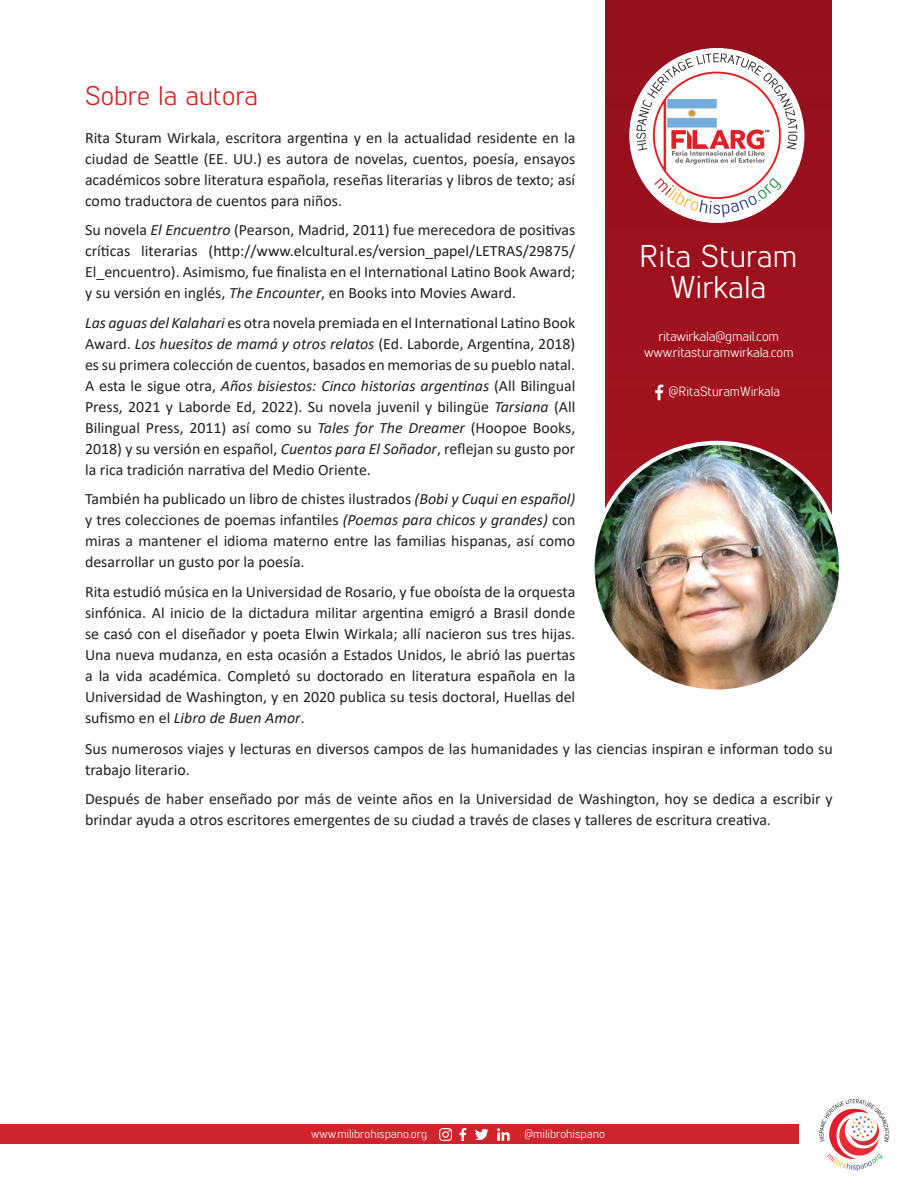
<style>
.page{position:relative;width:918px;height:1188px;background:#fff}
.page>*{position:absolute;margin:0;border:0;box-sizing:border-box;transform-origin:0 0}
.t1{font:31.5px/31.5px "Lintel";color:#fff;text-align:center}
.t2{font:27px "Lintel";color:#d1232a}
.t3{font:15.75px/21px "Calibri";color:#231f20;text-align:justify}
.t4{font:13.5px "Lintel";letter-spacing:-.01em;color:#fff}
.t5{font:12px "Lintel";color:#fff}
.s1{font-style:italic}
</style>
<div class="page">
<div style="left:0;top:1124px;width:798px;height:20px;background:#d1232a"></div>
<img style="left:818px;top:1098px;width:73px;height:73px;border-radius:37px">
<svg style="left:439px;top:1128px;width:13px;height:13px"></svg>
<svg style="left:475px;top:1129px;width:14px;height:11px"></svg>
<svg style="left:459px;top:1128px;width:7px;height:13px"></svg>
<svg style="left:497px;top:1128px;width:13px;height:13px"></svg>
<div style="left:605px;top:0;width:227px;height:585px;background:#9e111d"></div>
<img style="left:629px;top:48px;width:175px;height:175px;border-radius:88px">
<img style="left:593px;top:443px;width:248px;height:249px;border-radius:124px">
<svg style="left:655px;top:385px;width:8px;height:15px"></svg>
<p class="t2" style="left:85px;top:77px;width:175px">Sobre la autora</p>
<p class="t3" style="left:85px;top:126px;width:492px">Rita Sturam Wirkala, escritora argentina y en la actualidad residente en la ciudad de Seattle (EE. UU.) es autora de novelas, cuentos, poesía, ensayos académicos sobre literatura española, reseñas literarias y libros de texto; así como traductora de cuentos para niños.</p>
<p class="t3" style="left:85px;top:219px;width:492px">Su novela <span class="s1">El Encuentro</span> (Pearson, Madrid, 2011) fue merecedora de positivas críticas literarias (http://www.elcultural.es/version_papel/LETRAS/29875/ El_encuentro). Asimismo, fue finalista en el International Latino Book Award; y su versión en inglés, <span class="s1">The Encounter</span>, en Books into Movies Award.</p>
<p class="t3" style="left:85px;top:311px;width:492px"><span class="s1">Las aguas del Kalahari</span> es otra novela premiada en el International Latino Book Award. <span class="s1">Los huesitos de mamá y otros relatos</span> (Ed. Laborde, Argentina, 2018) es su primera colección de cuentos, basados en memorias de su pueblo natal.<br>A esta le sigue otra, <span class="s1">Años bisiestos: Cinco historias argentinas</span> (All Bilingual Press, 2021 y Laborde Ed, 2022). Su novela juvenil y bilingüe <span class="s1">Tarsiana</span> (All Bilingual Press, 2011) así como su <span class="s1">Tales for The Dreamer</span> (Hoopoe Books, 2018) y su versión en español, <span class="s1">Cuentos para El Soñador</span>, reflejan su gusto por la rica tradición narrativa del Medio Oriente.</p>
<p class="t3" style="left:85px;top:488px;width:492px">También ha publicado un libro de chistes ilustrados <span class="s1">(Bobi y Cuqui en español) </span>y tres colecciones de poemas infantiles <span class="s1">(Poemas para chicos y grandes)</span> con miras a mantener el idioma materno entre las familias hispanas, así como desarrollar un gusto por la poesía.</p>
<p class="t3" style="left:85px;top:580px;width:492px">Rita estudió música en la Universidad de Rosario, y fue oboísta de la orquesta sinfónica. Al inicio de la dictadura militar argentina emigró a Brasil donde se casó con el diseñador y poeta Elwin Wirkala; allí nacieron sus tres hijas.<br>Una nueva mudanza, en esta ocasión a Estados Unidos, le abrió las puertas a la vida académica. Completó su doctorado en literatura española en la Universidad de Washington, y en 2020 publica su tesis doctoral, Huellas del sufismo en el <span class="s1">Libro de Buen Amor</span>.</p>
<p class="t1" style="left:639px;top:238px;width:159px">Rita Sturam<br>Wirkala</p>
<p class="t4" style="left:659px;top:327px;width:122px">ritawirkala@gmail.com</p>
<p class="t4" style="left:644px;top:343px;width:151px">www.ritasturamwirkala.com</p>
<p class="t4" style="left:669px;top:382px;width:113px">@RitaSturamWirkala</p>
<p class="t3" style="left:85px;top:738px;width:749px">Sus numerosos viajes y lecturas en diversos campos de las humanidades y las ciencias inspiran e informan todo su trabajo literario.</p>
<p class="t3" style="left:85px;top:788px;width:749px">Después de haber enseñado por más de veinte años en la Universidad de Washington, hoy se dedica a escribir y brindar ayuda a otros escritores emergentes de su ciudad a través de clases y talleres de escritura creativa.</p>
<p class="t5" style="left:311px;top:1126px;width:118px">www.milibrohispano.org</p>
<p class="t5" style="left:524px;top:1126px;width:82px">@milibrohispano</p>
</div>
